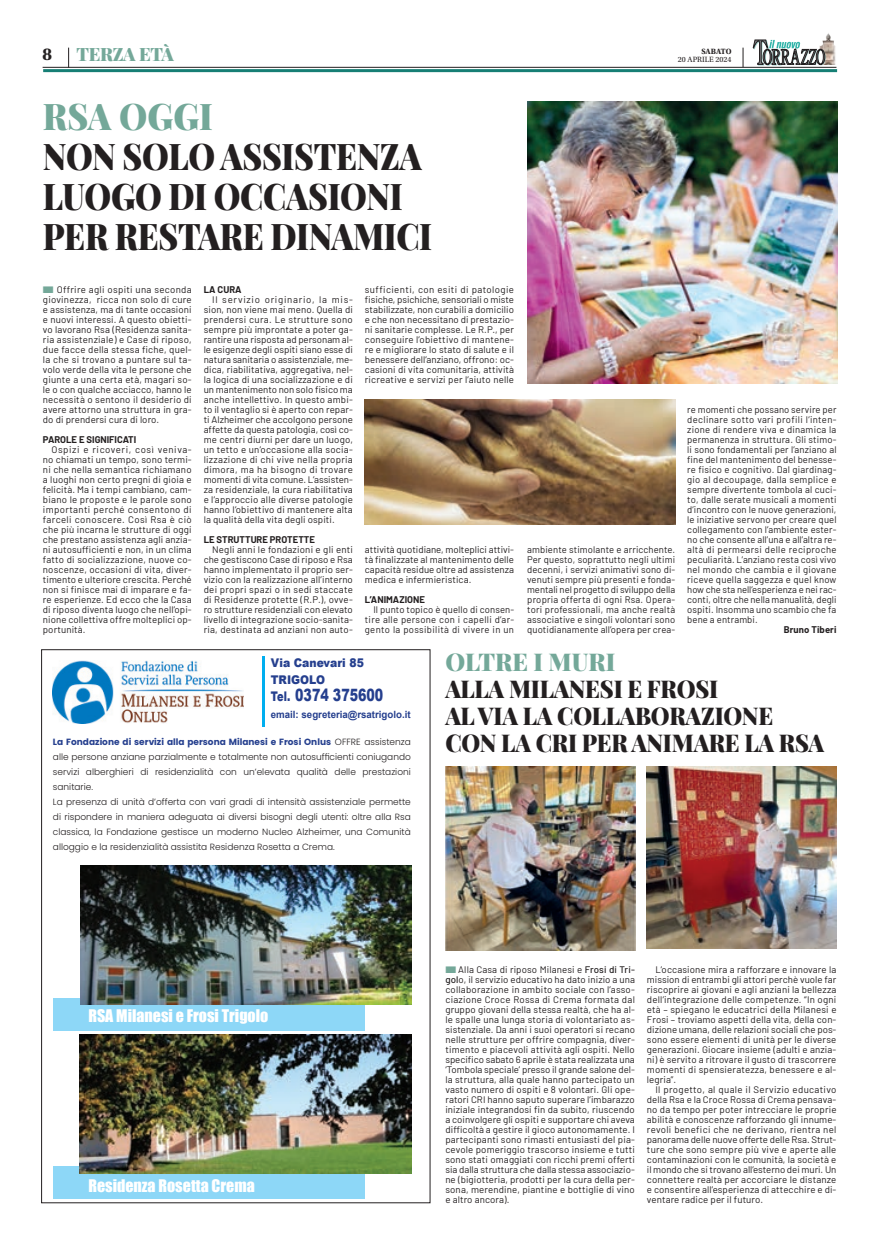
<style>
.page{position:relative;width:879px;height:1248px;background:#fff}
.page>*{position:absolute;margin:0;border:0;box-sizing:border-box;transform-origin:0 0}
.t1{font:900 36px/40px "Playfair Display";letter-spacing:-.01em;color:#231f20;scale:.9 1}
.t2{font:900 36px "Playfair Display";color:#74a899;scale:.95 1}
.t3{font:900 24px/27px "Playfair Display";letter-spacing:-.01em;color:#231f20;scale:.95 1}
.t4{font:900 24px "Playfair Display";color:#74a899}
.t5{font:900 18px "Playfair Display";letter-spacing:-.02em;color:#74a899}
.t6{font:700 18px "Utopia Std";color:#231f20}
.t7{font:900 17px "Arial";color:#253f8e;scale:.74 1}
.t8{font:16px "Impact";color:#fff}
.t9{font:900 12px/17px "Arial";color:#253f8e;scale:.9 1}
.t10{font:700 10px "Arial";color:#253f8e}
.t11{font:9.5px/10px "Barlow";letter-spacing:.01em;color:#231f20;text-align:justify}
.t12{font:700 9.5px "Barlow";color:#231f20}
.t13{font:300 9px/15px "Poppins";color:#231f20}
.t14{font:8px "Utopia Std";color:#231f20}
.t15{font:700 8px "Utopia Std";color:#231f20}
.s1{color:#74a899}
.s2{font-size:13.3px}
.s3{font-weight:700;color:#253f8e}
.s4{font-weight:500}
</style>
<div class="page">
<hr style="left:43px;top:67px;width:793px;height:1px;background:#231f20">
<img style="left:825px;top:33px;width:11px;height:32px">
<svg style="left:753px;top:40px;width:72px;height:25px"></svg>
<svg style="left:68px;top:48px;width:1px;height:20px"></svg>
<svg style="left:743px;top:48px;width:1px;height:19px"></svg>
<hr style="left:43px;top:69px;width:794px;height:3px;background:#167f75">
<img style="left:527px;top:101px;width:310px;height:283px">
<img style="left:52px;top:660px;width:192px;height:63px">
<div style="left:53px;top:997px;width:312px;height:33px;background:#8dd7f7"></div>
<div style="left:53px;top:1165px;width:312px;height:33px;background:#8dd7f7"></div>
<img style="left:81px;top:865px;width:331px;height:139px">
<img style="left:80px;top:1034px;width:332px;height:138px">
<hr style="left:262px;top:656px;width:3px;height:70px;background:#00aeef">
<img style="left:445px;top:766px;width:190px;height:184px">
<img style="left:646px;top:766px;width:190px;height:182px">
<img style="left:365px;top:400px;width:310px;height:124px">
<h3 class="t5" style="left:77px;top:40px;width:99px">TERZA ETÀ</h3>
<h3 class="t6" style="left:43px;top:44px;width:11px">8</h3>
<p class="t15" style="left:701px;top:47px;width:32px">SABATO</p>
<p class="t14" style="left:678px;top:55px;width:55px">20 APRILE 2024</p>
<h1 class="t2" style="left:43px;top:88px;width:180px">RSA OGGI</h1>
<h1 class="t1" style="left:43px;top:133px;width:434px">NON SOLO ASSISTENZA<br>LUOGO DI OCCASIONI<br>PER RESTARE DINAMICI</h1>
<p class="t12" style="left:204px;top:282px;width:39px">LA CURA</p>
<p class="t11" style="left:204px;top:293px;width:151px;text-indent:9px">Il servizio originario, la mis&shy;sion, non viene mai meno. Quella di prendersi cura. Le strutture sono sempre più improntate a poter ga&shy;rantire una risposta ad personam al&shy;le esigenze degli ospiti siano esse di natura sanitaria o assistenziale, me&shy;dica, riabilitativa, aggregativa, nel&shy;la logica di una socializzazione e di un mantenimento non solo fisico ma anche intellettivo. In questo ambi&shy;to il ventaglio si è aperto con repar&shy;ti Alzheimer che accolgono persone affette da questa patologia, così co&shy;me centri diurni per dare un luogo, un tetto e un’occasione alla socia&shy;lizzazione di chi vive nella propria dimora, ma ha bisogno di trovare momenti di vita comune. L’assisten&shy;za residenziale, la cura riabilitativa e l’approccio alle diverse patologie hanno l’obiettivo di mantenere alta la qualità della vita degli ospiti.</p>
<p class="t12" style="left:204px;top:532px;width:113px">LE STRUTTURE PROTETTE</p>
<p class="t11" style="left:204px;top:543px;width:151px;text-indent:9px">Negli anni le fondazioni e gli enti che gestiscono Case di riposo e Rsa hanno implementato il proprio ser&shy;vizio con la realizzazione all’interno dei propri spazi o in sedi staccate di Residenze protette (R.P.), ovve&shy;ro strutture residenziali con elevato livello di integrazione socio-sanita&shy;ria, destinata ad anziani non auto-</p>
<p class="t11" style="left:43px;top:283px;width:150px"><span class="s1">■</span> Offrire agli ospiti una seconda giovinezza, ricca non solo di cure e assistenza, ma di tante occasioni e nuovi interessi. A questo obietti&shy;vo lavorano Rsa (Residenza sanita&shy;ria assistenziale) e Case di riposo, due facce della stessa fiche, quel&shy;la che si trovano a puntare sul ta&shy;volo verde della vita le persone che giunte a una certa età, magari so&shy;le o con qualche acciacco, hanno le necessità o sentono il desiderio di avere attorno una struttura in gra&shy;do di prendersi cura di loro.</p>
<p class="t12" style="left:43px;top:432px;width:95px">PAROLE E SIGNIFICATI</p>
<p class="t11" style="left:43px;top:443px;width:150px;text-indent:9px">Ospizi e ricoveri, così veniva&shy;no chiamati un tempo, sono termi&shy;ni che nella semantica richiamano a luoghi non certo pregni di gioia e felicità. Ma i tempi cambiano, cam&shy;biano le proposte e le parole sono importanti perché consentono di farceli conoscere. Così Rsa è ciò che più incarna le strutture di oggi che prestano assistenza agli anzia&shy;ni autosufficienti e non, in un clima fatto di socializzazione, nuove co&shy;noscenze, occasioni di vita, diver&shy;timento e ulteriore crescita. Perché non si finisce mai di imparare e fa&shy;re esperienze. Ed ecco che la Casa di riposo diventa luogo che nell’opi&shy;nione collettiva offre molteplici op&shy;portunità.</p>
<p class="t11" style="left:365px;top:283px;width:151px">sufficienti, con esiti di patologie fisiche, psichiche, sensoriali o miste stabilizzate, non curabili a domicilio e che non necessitano di prestazio&shy;ni sanitarie complesse. Le R.P., per conseguire l’obiettivo di mantene&shy;re e migliorare lo stato di salute e il benessere dell’anziano, offrono: oc&shy;casioni di vita comunitaria, attività ricreative e servizi per l’aiuto nelle</p>
<p class="t11" style="left:365px;top:543px;width:151px">attività quotidiane, molteplici attivi&shy;tà finalizzate al mantenimento delle capacità residue oltre ad assistenza medica e infermieristica.</p>
<p class="t12" style="left:365px;top:592px;width:62px">L’ANIMAZIONE</p>
<p class="t11" style="left:365px;top:603px;width:151px;text-indent:9px">Il punto topico è quello di consen&shy;tire alle persone con i capelli d’ar&shy;gento la possibilità di vivere in un</p>
<p class="t11" style="left:527px;top:543px;width:150px">ambiente stimolante e arricchente.<br>Per questo, soprattutto negli ultimi decenni, i servizi animativi sono di&shy;venuti sempre più presenti e fonda&shy;mentali nel progetto di sviluppo della propria offerta di ogni Rsa. Opera&shy;tori professionali, ma anche realtà associative e singoli volontari sono quotidianamente all’opera per crea-</p>
<p class="t11" style="left:687px;top:403px;width:151px">re momenti che possano servire per declinare sotto vari profili l’inten&shy;zione di rendere viva e dinamica la permanenza in struttura. Gli stimo&shy;li sono fondamentali per l’anziano al fine del mantenimento del benesse&shy;re fisico e cognitivo. Dal giardinag&shy;gio al decoupage, dalla semplice e sempre divertente tombola al cuci&shy;to, dalle serate musicali a momenti d’incontro con le nuove generazioni, le iniziative servono per creare quel collegamento con l’ambiente ester&shy;no che consente all’una e all’altra re&shy;altà di permearsi delle reciproche peculiarità. L’anziano resta così vivo nel mondo che cambia e il giovane riceve quella saggezza e quel know how che sta nell’esperienza e nei rac&shy;conti, oltre che nella manualità, degli ospiti. Insomma uno scambio che fa bene a entrambi.</p>
<p class="t12" style="left:784px;top:622px;width:54px">Bruno Tiberi</p>
<p class="t9" style="left:271px;top:654px;width:105px">Via Canevari 85<br>TRIGOLO</p>
<h3 class="t7" style="left:271px;top:682px;width:154px"><span class="s2">Tel.</span> 0374 375600</h3>
<p class="t10" style="left:271px;top:708px;width:141px">email: segreteria@rsatrigolo.it</p>
<p class="t13" style="left:53px;top:734px;width:359px"><span class="s3">La Fondazione di servizi alla persona Milanesi e Frosi Onlus</span> OFFRE assistenza alle persone anziane parzialmente e totalmente non autosufficienti coniugando servizi alberghieri di residenzialità con un’elevata qualità delle prestazioni sanitarie.<br>La presenza di unità d’offerta con vari gradi di intensità assistenziale permette di rispondere in maniera adeguata ai diversi bisogni degli utenti: oltre alla Rsa classica, la Fondazione gestisce un moderno Nucleo Alzheimer, una Comunità alloggio e la residenzialità assistita Residenza Rosetta a Crema.</p>
<h2 class="t4" style="left:445px;top:643px;width:171px">OLTRE I MURI</h2>
<h2 class="t3" style="left:445px;top:673px;width:400px">ALLA MILANESI E FROSI<br>AL VIA LA COLLABORAZIONE<br>CON LA CRI PER ANIMARE LA RSA</h2>
<h3 class="t8" style="left:88px;top:1003px;width:181px">RSA Milanesi e Frosi Trigolo</h3>
<h3 class="t8" style="left:88px;top:1173px;width:168px">Residenza Rosetta Crema</h3>
<p class="t11" style="left:445px;top:963px;width:191px"><span class="s1">■</span>Alla Casa di riposo Milanesi e <span class="s4">Frosi di Tri&shy;gol</span>o, il servizio educativo ha dato inizio a una collaborazione in ambito sociale con l’asso&shy;ciazione Croce Rossa di Crema formata dal gruppo giovani della stessa realtà, che ha al&shy;le spalle una lunga storia di volontariato as&shy;sistenziale. Da anni i suoi operatori si recano nelle strutture per offrire compagnia, diver&shy;timento e piacevoli attività agli ospiti. Nello specifico sabato 6 aprile è stata realizzata una ‘Tombola speciale’ presso il grande salone del&shy;la struttura, alla quale hanno partecipato un vasto numero di ospiti e 8 volontari. Gli ope&shy;ratori CRI hanno saputo superare l’imbarazzo iniziale integrandosi fin da subito, riuscendo a coinvolgere gli ospiti e supportare chi aveva difficoltà a gestire il gioco autonomamente. I partecipanti sono rimasti entusiasti del pia&shy;cevole pomeriggio trascorso insieme e tutti sono stati omaggiati con ricchi premi offerti sia dalla struttura che dalla stessa associazio&shy;ne (bigiotteria, prodotti per la cura della per&shy;sona, merendine, piantine e bottiglie di vino e altro ancora).</p>
<p class="t11" style="left:647px;top:963px;width:191px;text-indent:9px">L’occasione mira a rafforzare e innovare la mission di entrambi gli attori perchè vuole far riscoprire ai giovani e agli anziani la bellezza dell’integrazione delle competenze. “In ogni età – spiegano le educatrici della Milanesi e Frosi – troviamo aspetti della vita, della con&shy;dizione umana, delle relazioni sociali che pos&shy;sono essere elementi di unità per le diverse generazioni. Giocare insieme (adulti e anzia&shy;ni) è servito a ritrovare il gusto di trascorrere momenti di spensieratezza, benessere e al&shy;legria”.</p>
<p class="t11" style="left:647px;top:1083px;width:191px;text-indent:9px">Il progetto, al quale il Servizio educativo della Rsa e la Croce Rossa di Crema pensava&shy;no da tempo per poter intrecciare le proprie abilità e conoscenze rafforzando gli innume&shy;revoli benefici che ne derivano, rientra nel panorama delle nuove offerte delle Rsa. Strut&shy;ture che sono sempre più vive e aperte alle contaminazioni con le comunità, la società e il mondo che si trovano all’esterno dei muri. Un connettere realtà per accorciare le distanze e consentire all’esperienza di attecchire e di&shy;ventare radice per il futuro.</p>
</div>
